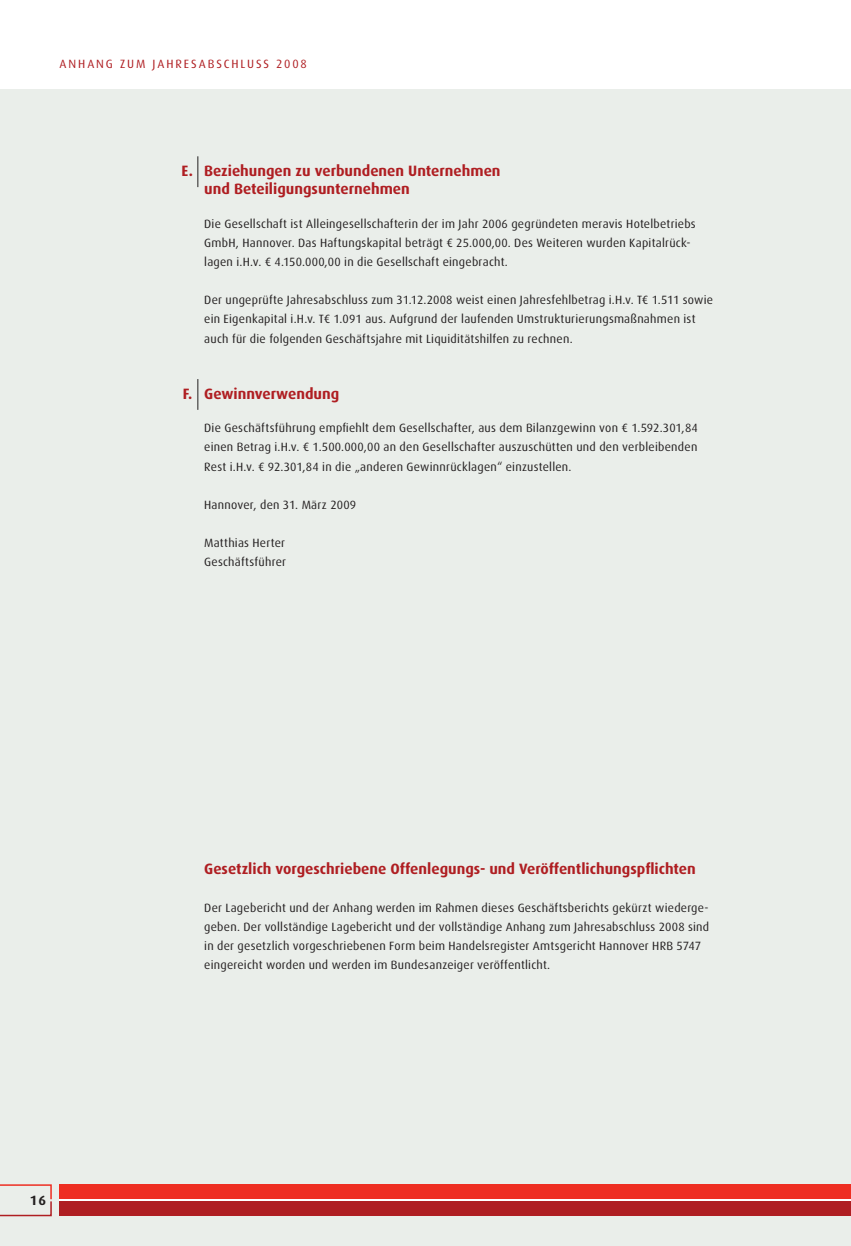
<style>
.page{position:relative;width:851px;height:1246px;background:#fff}
.page>*{position:absolute;margin:0;border:0;box-sizing:border-box;transform-origin:0 0}
.t1{font:700 15px/18px "Dax Pro";color:#af1e22}
.t2{font:700 13.5px "Dax Pro";color:#231f20}
.t3{font:12px/19.2px "Dax Pro";letter-spacing:.02em;color:#231f20}
.t4{font:12px "Dax Pro";letter-spacing:.155em;color:#af1e22}
</style>
<div class="page">
<div style="left:0;top:89px;width:850px;height:1157px;background:#eaeeea"></div>
<div style="left:60px;top:1194px;width:790px;height:14px;background:#fff"></div>
<div style="left:60px;top:1201px;width:790px;height:15px;background:#af1e22"></div>
<div style="left:60px;top:1184px;width:790px;height:15px;background:#ee2e22"></div>
<svg style="left:0;top:1184px;width:52px;height:33px"></svg>
<hr style="left:197px;top:156px;width:1px;height:31px;background:#231f20">
<hr style="left:197px;top:379px;width:1px;height:31px;background:#231f20">
<p class="t4" style="left:60px;top:56px;width:19px">Anhang</p>
<p class="t4" style="left:120px;top:56px;width:10px">zum</p>
<p class="t4" style="left:152px;top:56px;width:14px">Jahresabs</p>
<p class="t4" style="left:224px;top:56px;width:16px">chluss</p>
<p class="t4" style="left:276px;top:56px;width:32px">2008</p>
<p class="t1" style="left:204px;top:161px;width:298px;text-indent:-23px">E. Beziehungen zu verbundenen Unternehmen und Beteiligungsunternehmen</p>
<p class="t3" style="left:204px;top:214px;width:493px">Die Gesellschaft ist Alleingesellschafterin der im Jahr 2006 gegründeten meravis Hotelbetriebs<br>GmbH, Hannover. Das Haftungskapital beträgt € 25.000,00. Des Weiteren wurden Kapitalrück&shy;lagen i.H.v. € 4.150.000,00 in die Gesellschaft eingebracht.</p>
<p class="t3" style="left:204px;top:290px;width:510px">Der ungeprüfte Jahresabschluss zum 31.12.2008 weist einen Jahresfehlbetrag i.H.v. T€ 1.511 sowie ein Eigenkapital i.H.v. T€ 1.091 aus. Aufgrund der laufenden Umstrukturierungsmaßnahmen ist auch für die folgenden Geschäftsjahre mit Liquiditätshilfen zu rechnen.</p>
<p class="t1" style="left:183px;top:384px;width:158px">F. Gewinnverwendung</p>
<p class="t3" style="left:204px;top:418px;width:495px;text-align:justify">Die Geschäftsführung empfiehlt dem Gesellschafter, aus dem Bilanzgewinn von € 1.592.301,84 einen Betrag i.H.v. € 1.500.000,00 an den Gesellschafter auszuschütten und den verbleibenden Rest i.H.v. € 92.301,84 in die „anderen Gewinnrücklagen“ einzustellen.</p>
<p class="t3" style="left:204px;top:495px;width:153px">Hannover, den 31. März 2009</p>
<p class="t3" style="left:204px;top:533px;width:83px">Matthias Herter<br>Geschäftsführer</p>
<p class="t2" style="left:30px;top:1191px;width:18px">16</p>
<p class="t1" style="left:204px;top:859px;width:493px">Gesetzlich vorgeschriebene Offenlegungs- und Veröffentlichungspflichten</p>
<p class="t3" style="left:204px;top:898px;width:506px">Der Lagebericht und der Anhang werden im Rahmen dieses Geschäftsberichts gekürzt wiederge&shy;geben. Der vollständige Lagebericht und der vollständige Anhang zum Jahresabschluss 2008 sind in der gesetzlich vorgeschriebenen Form beim Handelsregister Amtsgericht Hannover HRB 5747 eingereicht worden und werden im Bundesanzeiger veröffentlicht.</p>
</div>
